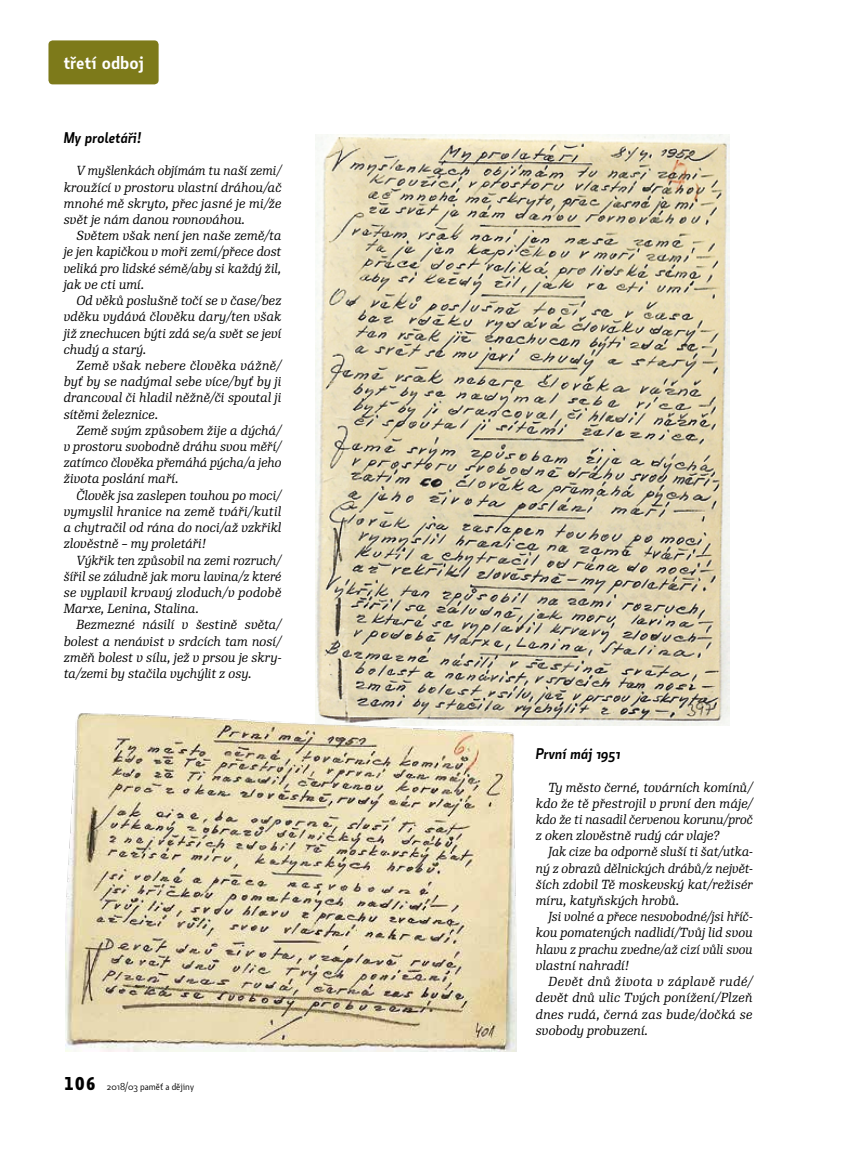
<style>
.page{position:relative;width:859px;height:1149px;background:#fff}
.page>*{position:absolute;margin:0;border:0;box-sizing:border-box;transform-origin:0 0}
.t1{font:600 18px "Botanika Std";letter-spacing:.005em;color:#fff}
.t2{font:italic 600 15px "Botanika Std";color:#000}
.t3{font:italic 12.75px/16.2px "Re Public Std";letter-spacing:.01em;color:#000;text-align:justify}
.t4{font:9.75px "Botanika Std";color:#000}
.s1{font-family:"Botanika Mono";font-weight:700;font-size:18px}
</style>
<div class="page">
<div style="left:48px;top:40px;width:111px;height:44px;background:#7d7a1a;border-radius:4px"></div>
<img style="left:315px;top:135px;width:414px;height:590px">
<img style="left:65px;top:710px;width:452px;height:340px">
<h1 class="t1" style="left:64px;top:50px;width:82px">třetí odboj</h1>
<p class="t2" style="left:64px;top:127px;width:80px">My proletáři!</p>
<p class="t3" style="left:64px;top:163px;width:219px;text-indent:13px">V myšlenkách objímám tu naší zemi/ kroužící v prostoru vlastní dráhou/ač mnohé mě skryto, přec jasné je mi/že svět je nám danou rovnováhou.</p>
<p class="t3" style="left:64px;top:228px;width:219px;text-indent:13px">Světem však není jen naše země/ta je jen kapičkou v moři zemí/přece dost veliká pro lidské sémě/aby si každý žil, jak ve cti umí.</p>
<p class="t3" style="left:64px;top:292px;width:219px;text-indent:13px">Od věků poslušně točí se v čase/bez vděku vydává člověku dary/ten však již znechucen býti zdá se/a svět se jeví chudý a starý.</p>
<p class="t3" style="left:64px;top:357px;width:219px;text-indent:13px">Země však nebere člověka vážně/ byť by se nadýmal sebe více/byť by ji drancoval či hladil něžně/či spoutal ji sítěmi železnice.</p>
<p class="t3" style="left:64px;top:422px;width:219px;text-indent:13px">Země svým způsobem žije a dýchá/ v prostoru svobodně dráhu svou měří/ zatímco člověka přemáhá pýcha/a jeho života poslání maří.</p>
<p class="t3" style="left:64px;top:487px;width:219px;text-indent:13px">Člověk jsa zaslepen touhou po moci/ vymyslil hranice na země tváři/kutil a chytračil od rána do noci/až vzkřikl zlověstně – my proletáři!</p>
<p class="t3" style="left:64px;top:552px;width:219px;text-indent:13px">Výkřik ten způsobil na zemi rozruch/ šířil se záludně jak moru lavina/z které se vyplavil krvavý zloduch/v podobě Marxe, Lenina, Stalina.</p>
<p class="t3" style="left:64px;top:616px;width:219px;text-indent:13px">Bezmezné násilí v šestině světa/ bolest a nenávist v srdcích tam nosí/ změň bolest v sílu, jež v prsou je skry&shy;ta/zemi by stačila vychýlit z osy.</p>
<p class="t4" style="left:64px;top:1079px;width:132px"><span class="s1">106</span> 2018/03 paměť a dějiny</p>
<p class="t2" style="left:536px;top:743px;width:86px">První máj 1951</p>
<p class="t3" style="left:536px;top:778px;width:218px;text-indent:13px">Ty město černé, továrních komínů/ kdo že tě přestrojil v první den máje/ kdo že ti nasadil červenou korunu/proč z oken zlověstně rudý cár vlaje?</p>
<p class="t3" style="left:536px;top:843px;width:218px;text-indent:13px">Jak cize ba odporně sluší ti šat/utka&shy;ný z obrazů dělnických drábů/z největ&shy;ších zdobil Tě moskevský kat/režisér míru, katyňských hrobů.</p>
<p class="t3" style="left:536px;top:908px;width:218px;text-indent:13px">Jsi volné a přece nesvobodné/jsi hříč&shy;kou pomatených nadlidí/Tvůj lid svou hlavu z prachu zvedne/až cizí vůli svou vlastní nahradí!</p>
<p class="t3" style="left:536px;top:973px;width:218px;text-indent:13px">Devět dnů života v záplavě rudé/ devět dnů ulic Tvých ponížení/Plzeň dnes rudá, černá zas bude/dočká se svobody probuzení.</p>
</div>
